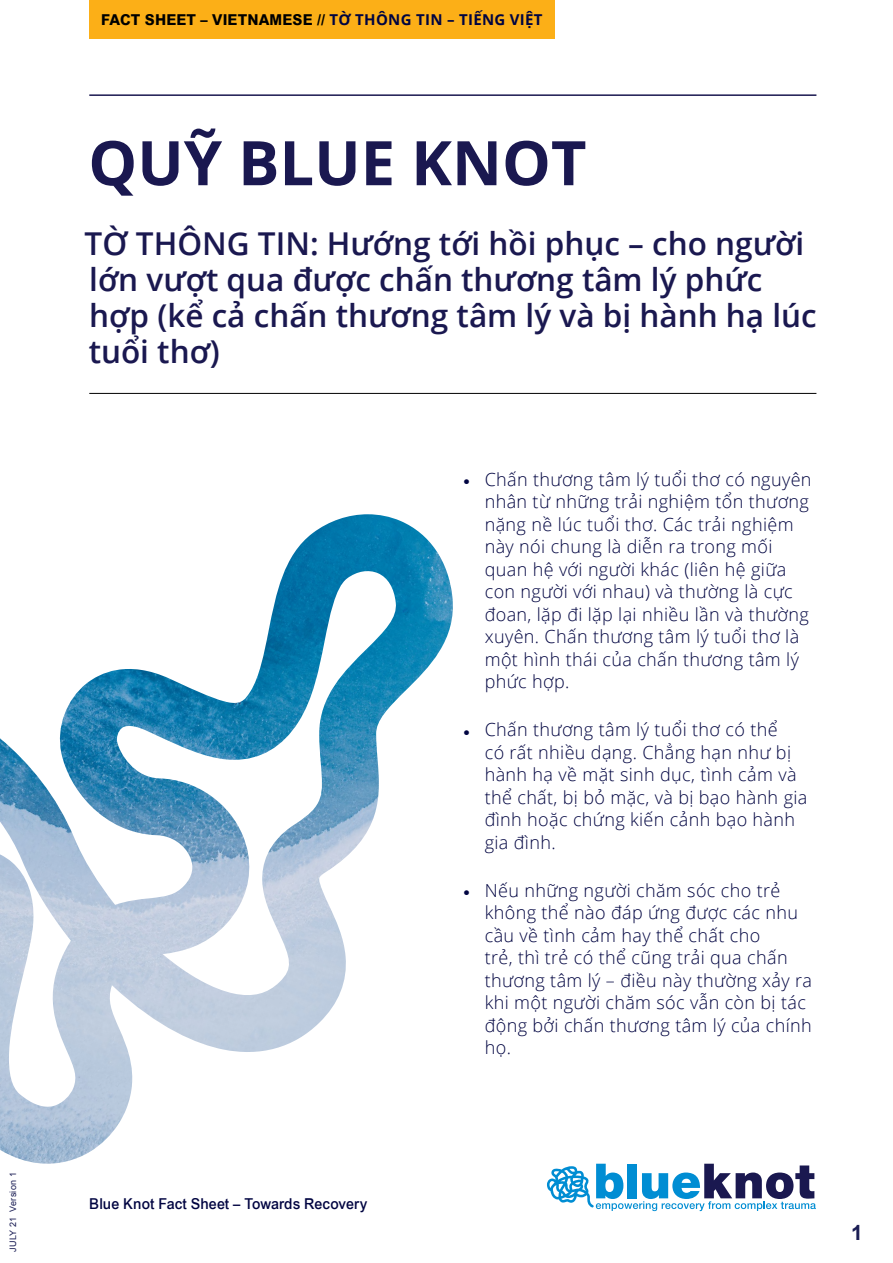
<style>
.page{position:relative;width:893px;height:1263px;background:#fff}
.page>*{position:absolute;margin:0;border:0;box-sizing:border-box;transform-origin:0 0}
.t1{font:700 61.5px "Open Sans";color:#1a1850}
.t2{font:600 31.5px/36px "Open Sans";color:#1a1850}
.t3{font:700 21px "Arial";color:#1a1d54}
.t4{font:300 18px/22.5px "Open Sans";letter-spacing:.02em;color:#000441}
.t5{font:800 15px "Arial";letter-spacing:.01em;color:#000;scale:.96 1}
.t6{font:500 15px "Arial";letter-spacing:.005em;color:#000441;scale:.96 1}
.t7{font:9px "Arial";letter-spacing:.03em;color:#1a1d54}
.s1{font-family:"Open Sans";font-weight:700;color:#000441}
.s2{font-family:"Arial";font-weight:500}
</style>
<div class="page">
<svg style="left:547px;top:1164px;width:269px;height:47px"></svg>
<img style="left:0;top:514px;width:453px;height:650px">
<hr style="left:89px;top:94px;width:727px;height:2px;background:#1a1850">
<hr style="left:89px;top:393px;width:727px;height:1px;background:#000">
<div style="left:89px;top:0;width:465px;height:38px;background:#fcaf17"></div>
<p class="t7" style="left:7px;top:1252px;width:81px;rotate:-90deg">JULY 21 Version 1</p>
<p class="t5" style="left:101px;top:11px;width:461px">FACT SHEET – VIETNAMESE // <span class="s1">TỜ THÔNG TIN – TIẾNG VIỆT</span></p>
<h1 class="t1" style="left:88px;top:119px;width:500px">QUỸ BLUE KNOT</h1>
<h2 class="t2" style="left:85px;top:225px;width:734px">TỜ THÔNG TIN: Hướng tới hồi phục – cho người lớn vượt qua được chấn thương tâm lý phức hợp (kể cả chấn thương tâm lý và bị hành hạ lúc tuổi thơ)</h2>
<p class="t4" style="left:485px;top:467px;width:328px;text-indent:-21px"><span class="s2">•</span> Chấn thương tâm lý tuổi thơ có nguyên nhân từ những trải nghiệm tổn thương nặng nề lúc tuổi thơ. Các trải nghiệm này nói chung là diễn ra trong mối quan hệ với người khác (liên hệ giữa con người với nhau) và thường là cực đoan, lặp đi lặp lại nhiều lần và thường xuyên. Chấn thương tâm lý tuổi thơ là một hình thái của chấn thương tâm lý phức hợp.</p>
<p class="t4" style="left:485px;top:718px;width:324px;text-indent:-21px"><span class="s2">•</span> Chấn thương tâm lý tuổi thơ có thể<br>có rất nhiều dạng. Chẳng hạn như bị hành hạ về mặt sinh dục, tình cảm và thể chất, bị bỏ mặc, và bị bạo hành gia đình hoặc chứng kiến cảnh bạo hành gia đình.</p>
<p class="t4" style="left:485px;top:878px;width:329px;text-indent:-21px"><span class="s2">•</span> Nếu những người chăm sóc cho trẻ không thể nào đáp ứng được các nhu cầu về tình cảm hay thể chất cho<br>trẻ, thì trẻ có thể cũng trải qua chấn thương tâm lý – điều này thường xảy ra khi một người chăm sóc vẫn còn bị tác động bởi chấn thương tâm lý của chính họ.</p>
<p class="t6" style="left:89px;top:1195px;width:291px">Blue Knot Fact Sheet – Towards Recovery</p>
<p class="t3" style="left:851px;top:1218px;width:13px">1</p>
</div>
